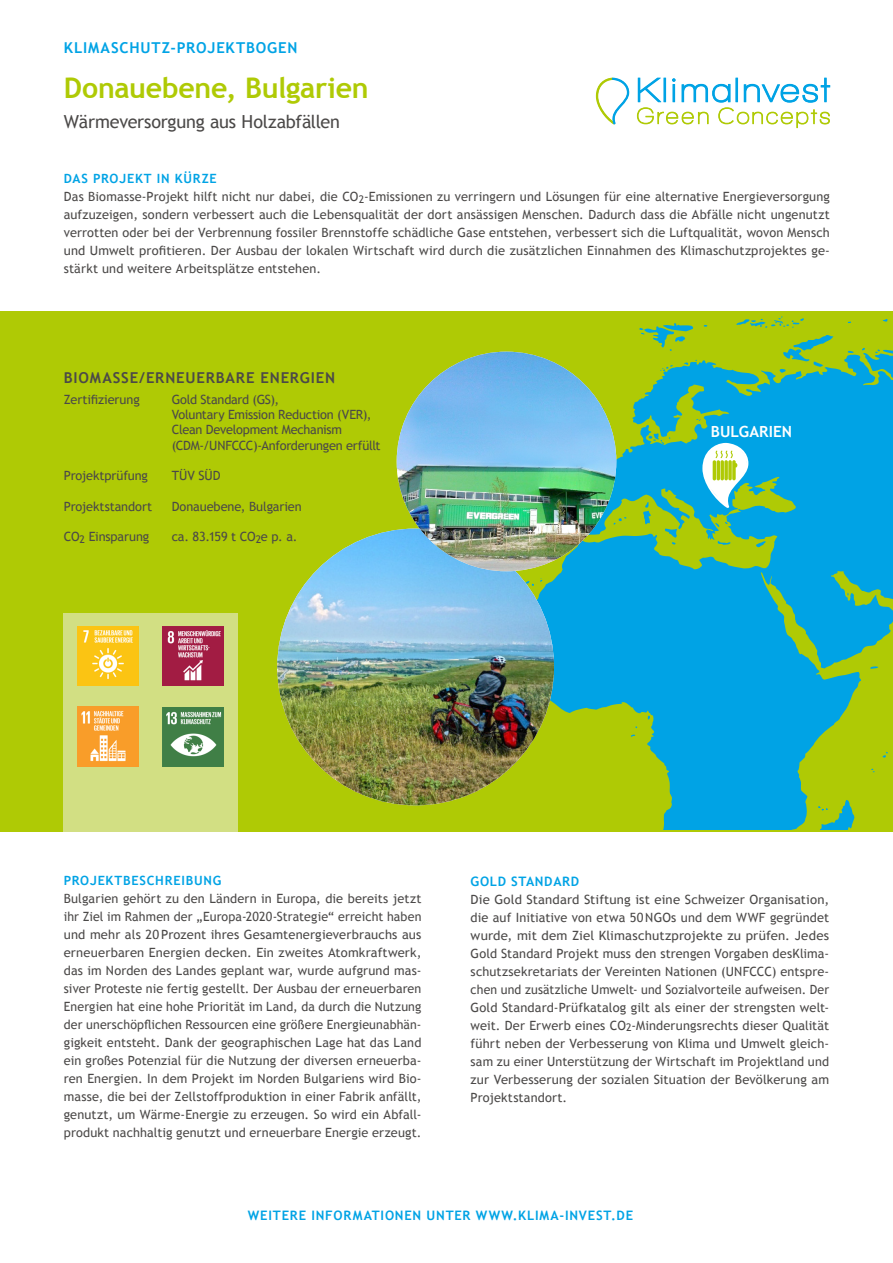
<style>
.page{position:relative;width:893px;height:1263px;background:#fff}
.page>*{position:absolute;margin:0;border:0;box-sizing:border-box;transform-origin:0 0}
.t1{font:700 28.5px "Trebuchet MS";letter-spacing:-.01em;color:#afca05}
.t2{font:18px "Trebuchet MS";letter-spacing:-.01em;color:#4b4948}
.t3{font:700 15.45px "Trebuchet MS";letter-spacing:.005em;color:#fff}
.t4{font:700 15px "Trebuchet MS";letter-spacing:.055em;color:#4b4948}
.t5{font:700 15px "Trebuchet MS";letter-spacing:.055em;color:#00a3e5}
.t6{font:700 13.05px "Trebuchet MS";letter-spacing:.06em;color:#00a3e5}
.t7{font:12.75px/18px "Trebuchet MS";letter-spacing:.01em;color:#4b4948;text-align:justify}
.t8{font:12.75px/15.3px "Trebuchet MS";letter-spacing:-.02em;color:#4b4948}
.t9{font:12.75px "Trebuchet MS";letter-spacing:-.01em;color:#4b4948}
.t10{font:700 12.75px "Trebuchet MS";letter-spacing:.06em;color:#00a3e5}
.s1{font-weight:700;color:#00a3e5}
</style>
<div class="page">
<div style="left:0;top:311px;width:893px;height:520px;background:#afca05"></div>
<svg style="left:437px;top:316px;width:456px;height:513px;fill:#00a3e5"></svg>
<svg style="left:702px;top:443px;width:47px;height:65px"></svg>
<div style="left:422px;top:312px;width:165px;height:93px;background:#afca05"></div>
<img style="left:277px;top:529px;width:277px;height:276px;border-radius:138px">
<div style="left:64px;top:613px;width:174px;height:218px;background:#d2df83"></div>
<img style="left:77px;top:626px;width:61px;height:59px">
<img style="left:77px;top:707px;width:61px;height:59px">
<img style="left:163px;top:626px;width:60px;height:60px">
<img style="left:163px;top:707px;width:60px;height:59px">
<img style="left:397px;top:352px;width:219px;height:219px;border-radius:110px">
<svg style="left:637px;top:78px;width:193px;height:50px"></svg>
<svg style="left:596px;top:78px;width:33px;height:46px"></svg>
<p class="t5" style="left:64px;top:38px;width:235px">KLIMASCHUTZ-PROJEKTBOGEN</p>
<h1 class="t1" style="left:64px;top:70px;width:306px">Donauebene, Bulgarien</h1>
<h2 class="t2" style="left:64px;top:111px;width:278px">Wärmeversorgung aus Holzabfällen</h2>
<p class="t7" style="left:64px;top:170px;width:768px;text-align:left"><span class="s1">DAS PROJEKT IN KÜRZE<br></span>Das Biomasse-Projekt hilft nicht nur dabei, die CO<sub>2</sub>-Emissionen zu verringern und Lösungen für eine alternative Energieversorgung aufzuzeigen, sondern verbessert auch die Lebensqualität der dort ansässigen Menschen. Dadurch dass die Abfälle nicht ungenutzt verrotten oder bei der Verbrennung fossiler Brennstoffe schädliche Gase entstehen, verbessert sich die Luftqualität, wovon Mensch und Umwelt profitieren. Der Ausbau der lokalen Wirtschaft wird durch die zusätzlichen Einnahmen des Klimaschutzprojektes ge&shy;stärkt und weitere Arbeitsplätze entstehen.</p>
<p class="t4" style="left:64px;top:368px;width:273px">BIOMASSE/ERNEUERBARE ENERGIEN</p>
<p class="t9" style="left:64px;top:392px;width:78px">Zertifizierung</p>
<p class="t8" style="left:172px;top:392px;width:210px">Gold Standard (GS),<br>Voluntary Emission Reduction (VER),<br>Clean Development Mechanism (CDM-/UNFCCC)-Anforderungen erfüllt</p>
<p class="t7" style="left:64px;top:467px;width:86px">Projektprüfung</p>
<p class="t7" style="left:172px;top:467px;width:50px">TÜV SÜD</p>
<p class="t7" style="left:64px;top:497px;width:90px">Projektstandort</p>
<p class="t7" style="left:172px;top:497px;width:132px">Donauebene, Bulgarien</p>
<p class="t9" style="left:64px;top:529px;width:87px">CO<sub>2</sub> Einsparung</p>
<p class="t7" style="left:172px;top:528px;width:127px">ca. 83.159 t CO<sub>2</sub>e p. a.</p>
<p class="t3" style="left:711px;top:422px;width:83px">BULGARIEN</p>
<p class="t10" style="left:64px;top:873px;width:159px">PROJEKTBESCHREIBUNG</p>
<p class="t7" style="left:64px;top:890px;width:359px">Bulgarien gehört zu den Ländern in Europa, die bereits jetzt ihr Ziel im Rahmen der „Europa-2020-Strategie“ erreicht haben und mehr als 20 Prozent ihres Gesamtenergieverbrauchs aus erneuerbaren Energien decken. Ein zweites Atomkraftwerk, das im Norden des Landes geplant war, wurde aufgrund mas&shy;siver Proteste nie fertig gestellt. Der Ausbau der erneuerbaren Energien hat eine hohe Priorität im Land, da durch die Nutzung der unerschöpflichen Ressourcen eine größere Energieunabhän&shy;gigkeit entsteht. Dank der geographischen Lage hat das Land ein großes Potenzial für die Nutzung der diversen erneuerba&shy;ren Energien. In dem Projekt im Norden Bulgariens wird Bio&shy;masse, die bei der Zellstoffproduktion in einer Fabrik anfällt, genutzt, um Wärme-Energie zu erzeugen. So wird ein Abfall&shy;produkt nachhaltig genutzt und erneuerbare Energie erzeugt.</p>
<p class="t6" style="left:471px;top:873px;width:110px">GOLD STANDARD</p>
<p class="t7" style="left:471px;top:890px;width:360px">Die Gold Standard Stiftung ist eine Schweizer Organisation, die auf Initiative von etwa 50NGOs und dem WWF gegründet wurde, mit dem Ziel Klimaschutzprojekte zu prüfen. Jedes Gold Standard Projekt muss den strengen Vorgaben desKlima&shy;schutzsekretariats der Vereinten Nationen (UNFCCC) entspre&shy;chen und zusätzliche Umwelt- und Sozialvorteile aufweisen. Der Gold Standard-Prüfkatalog gilt als einer der strengsten welt&shy;weit. Der Erwerb eines CO<sub>2</sub>-Minderungsrechts dieser Qualität führt neben der Verbesserung von Klima und Umwelt gleich&shy;sam zu einer Unterstützung der Wirtschaft im Projektland und zur Verbesserung der sozialen Situation der Bevölkerung am Projektstandort.</p>
<p class="t6" style="left:248px;top:1208px;width:387px">WEITERE INFORMATIONEN UNTER WWW.KLIMA-INVEST.DE</p>
</div>
